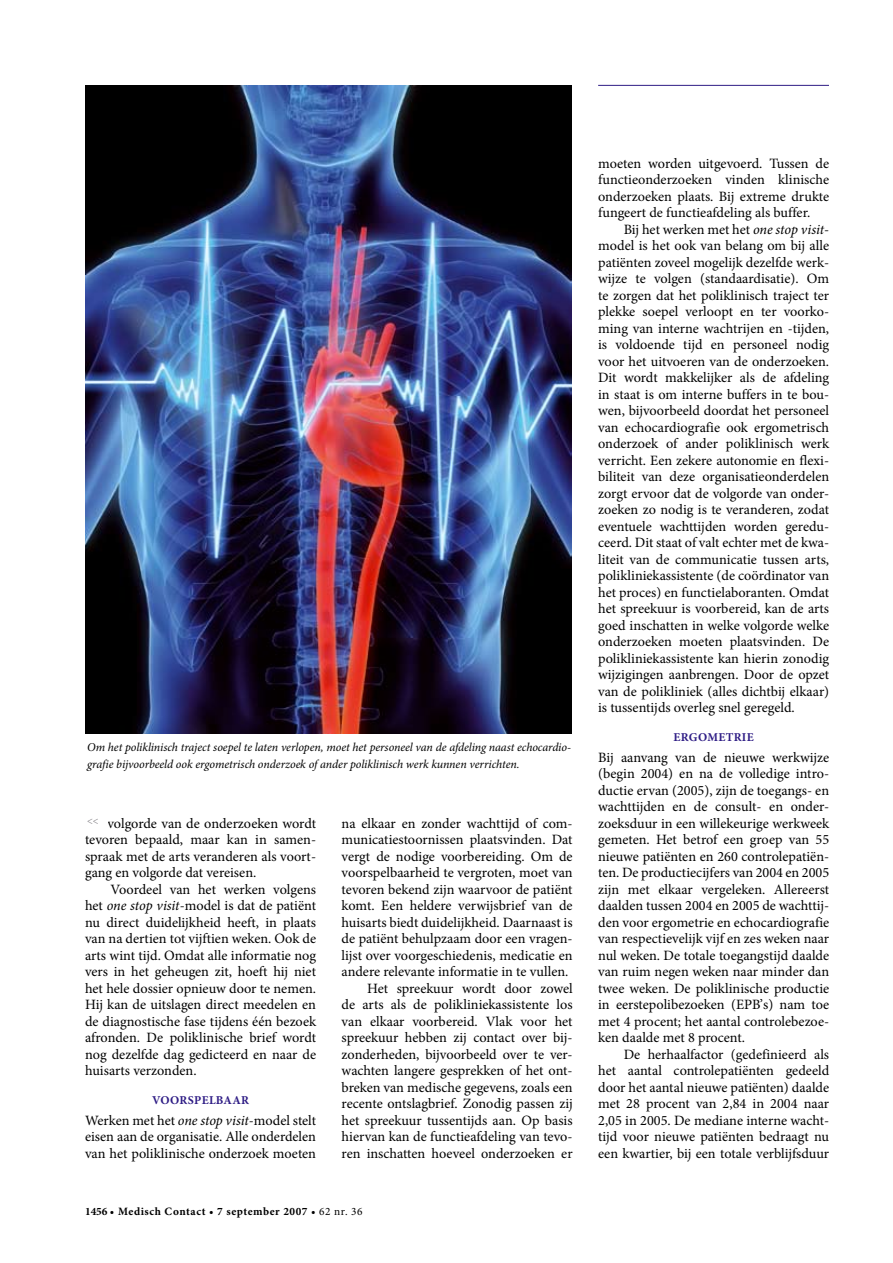
<style>
.page{position:relative;width:893px;height:1263px;background:#fff}
.page>*{position:absolute;margin:0;border:0;box-sizing:border-box;transform-origin:0 0}
.t1{font:14.25px/16.5px "Minion Pro";letter-spacing:-.005em;color:#000;text-align:justify}
.t2{font:italic 12px/16.5px "Minion Pro";letter-spacing:-.005em;color:#000}
.t3{font:700 12px "Minion Pro";letter-spacing:.03em;color:#2e1c85}
.t4{font:700 11.25px "Minion Pro";letter-spacing:.05em;color:#000}
.t5{font:10.5px "Minion Pro";color:#817f84}
.s1{font-style:italic}
.s2{font-weight:400}
</style>
<div class="page">
<hr style="left:598px;top:85px;width:231px;height:1px;background:#2e1c85">
<img style="left:85px;top:85px;width:486px;height:648px">
<p class="t2" style="left:87px;top:739px;width:485px">Om het poliklinisch traject soepel te laten verlopen, moet het personeel van de afdeling naast echocardio&shy;grafie bijvoorbeeld ook ergometrisch onderzoek of ander poliklinisch werk kunnen verrichten.</p>
<p class="t1" style="left:85px;top:815px;width:233px;text-indent:22px">volgorde van de onderzoeken wordt tevoren bepaald, maar kan in samen&shy;spraak met de arts veranderen als voort&shy;gang en volgorde dat vereisen.</p>
<p class="t1" style="left:85px;top:881px;width:233px;text-indent:26px">Voordeel van het werken volgens het <span class="s1">one stop visit</span>-model is dat de patiënt nu direct duidelijkheid heeft, in plaats van na dertien tot vijftien weken. Ook de arts wint tijd. Omdat alle informatie nog vers in het geheugen zit, hoeft hij niet het hele dossier opnieuw door te nemen.<br>Hij kan de uitslagen direct meedelen en de diagnostische fase tijdens één bezoek afronden. De poliklinische brief wordt nog dezelfde dag gedicteerd en naar de huisarts verzonden.</p>
<p class="t3" style="left:152px;top:1091px;width:99px">VOORSPELBAAR</p>
<p class="t1" style="left:85px;top:1112px;width:233px">Werken met het <span class="s1">one stop visit</span>-model stelt eisen aan de organisatie. Alle onderdelen van het poliklinische onderzoek moeten</p>
<p class="t5" style="left:87px;top:814px;width:13px">&lt;&lt;</p>
<p class="t1" style="left:342px;top:815px;width:233px">na elkaar en zonder wachttijd of com-</p>
<p class="t1" style="left:342px;top:831px;width:233px">municatiestoornissen plaatsvinden. Dat</p>
<p class="t1" style="left:342px;top:848px;width:233px">vergt de nodige voorbereiding. Om de</p>
<p class="t1" style="left:342px;top:864px;width:233px">voorspelbaarheid te vergroten, moet van</p>
<p class="t1" style="left:342px;top:881px;width:232px">tevoren bekend zijn waarvoor de patiënt</p>
<p class="t1" style="left:342px;top:897px;width:232px">komt. Een heldere verwijsbrief van de</p>
<p class="t1" style="left:342px;top:914px;width:233px">huisarts biedt duidelijkheid. Daarnaast is</p>
<p class="t1" style="left:342px;top:930px;width:233px">de patiënt behulpzaam door een vragen-</p>
<p class="t1" style="left:342px;top:947px;width:233px">lijst over voorgeschiedenis, medicatie en</p>
<p class="t1" style="left:342px;top:963px;width:228px">andere relevante informatie in te vullen.</p>
<p class="t1" style="left:367px;top:980px;width:207px">Het spreekuur wordt door zowel</p>
<p class="t1" style="left:342px;top:996px;width:233px">de arts als de polikliniekassistente los</p>
<p class="t1" style="left:342px;top:1013px;width:233px">van elkaar voorbereid. Vlak voor het</p>
<p class="t1" style="left:342px;top:1029px;width:233px">spreekuur hebben zij contact over bij-</p>
<p class="t1" style="left:342px;top:1046px;width:233px">zonderheden, bijvoorbeeld over te ver-</p>
<p class="t1" style="left:342px;top:1062px;width:233px">wachten langere gesprekken of het ont-</p>
<p class="t1" style="left:342px;top:1079px;width:233px">breken van medische gegevens, zoals een</p>
<p class="t1" style="left:342px;top:1095px;width:233px">recente ontslagbrief. Zonodig passen zij</p>
<p class="t1" style="left:342px;top:1112px;width:233px">het spreekuur tussentijds aan. Op basis</p>
<p class="t1" style="left:342px;top:1128px;width:233px">hiervan kan de functieafdeling van tevo-</p>
<p class="t1" style="left:342px;top:1145px;width:233px">ren inschatten hoeveel onderzoeken er</p>
<p class="t4" style="left:85px;top:1203px;width:279px">1456 • MEDISCH CONTACT • 7 SEPTEMBER 2007 • <span class="s2">62 nr. 36</span></p>
<p class="t1" style="left:598px;top:155px;width:233px">moeten worden uitgevoerd. Tussen de functieonderzoeken vinden klinische onderzoeken plaats. Bij extreme drukte fungeert de functieafdeling als buffer.</p>
<p class="t1" style="left:598px;top:221px;width:233px;text-indent:26px">Bij het werken met het <span class="s1">one stop visit&shy;</span>model is het ook van belang om bij alle patiënten zoveel mogelijk dezelfde werk&shy;wijze te volgen (standaardisatie). Om te zorgen dat het poliklinisch traject ter plekke soepel verloopt en ter voorko&shy;ming van interne wachtrijen en -tijden, is voldoende tijd en personeel nodig voor het uitvoeren van de onderzoeken.<br>Dit wordt makkelijker als de afdeling in staat is om interne buffers in te bou&shy;wen, bijvoorbeeld doordat het personeel van echocardiografie ook ergometrisch onderzoek of ander poliklinisch werk verricht. Een zekere autonomie en flexi&shy;biliteit van deze organisatieonderdelen zorgt ervoor dat de volgorde van onder&shy;zoeken zo nodig is te veranderen, zodat eventuele wachttijden worden geredu&shy;ceerd. Dit staat of valt echter met de kwa&shy;liteit van de communicatie tussen arts, polikliniekassistente (de coördinator van het proces) en functielaboranten. Omdat het spreekuur is voorbereid, kan de arts goed inschatten in welke volgorde welke onderzoeken moeten plaatsvinden. De polikliniekassistente kan hierin zonodig wijzigingen aanbrengen. Door de opzet van de polikliniek (alles dichtbij elkaar) is tussentijds overleg snel geregeld.</p>
<p class="t3" style="left:673px;top:728px;width:80px">ERGOMETRIE</p>
<p class="t1" style="left:598px;top:749px;width:233px">Bij aanvang van de nieuwe werkwijze (begin 2004) en na de volledige intro&shy;ductie ervan (2005), zijn de toegangs- en wachttijden en de consult- en onder&shy;zoeksduur in een willekeurige werkweek gemeten. Het betrof een groep van 55 nieuwe patiënten en 260 controlepatiën&shy;ten. De productiecijfers van 2004 en 2005 zijn met elkaar vergeleken. Allereerst daalden tussen 2004 en 2005 de wachttij&shy;den voor ergometrie en echocardiografie van respectievelijk vijf en zes weken naar nul weken. De totale toegangstijd daalde van ruim negen weken naar minder dan twee weken. De poliklinische productie in eerstepolibezoeken (EPB’s) nam toe met 4 procent; het aantal controlebezoe&shy;ken daalde met 8 procent.</p>
<p class="t1" style="left:598px;top:1046px;width:233px;text-indent:26px">De herhaalfactor (gedefinieerd als het aantal controlepatiënten gedeeld door het aantal nieuwe patiënten) daalde met 28 procent van 2,84 in 2004 naar 2,05 in 2005. De mediane interne wacht&shy;tijd voor nieuwe patiënten bedraagt nu een kwartier, bij een totale verblijfsduur</p>
</div>
